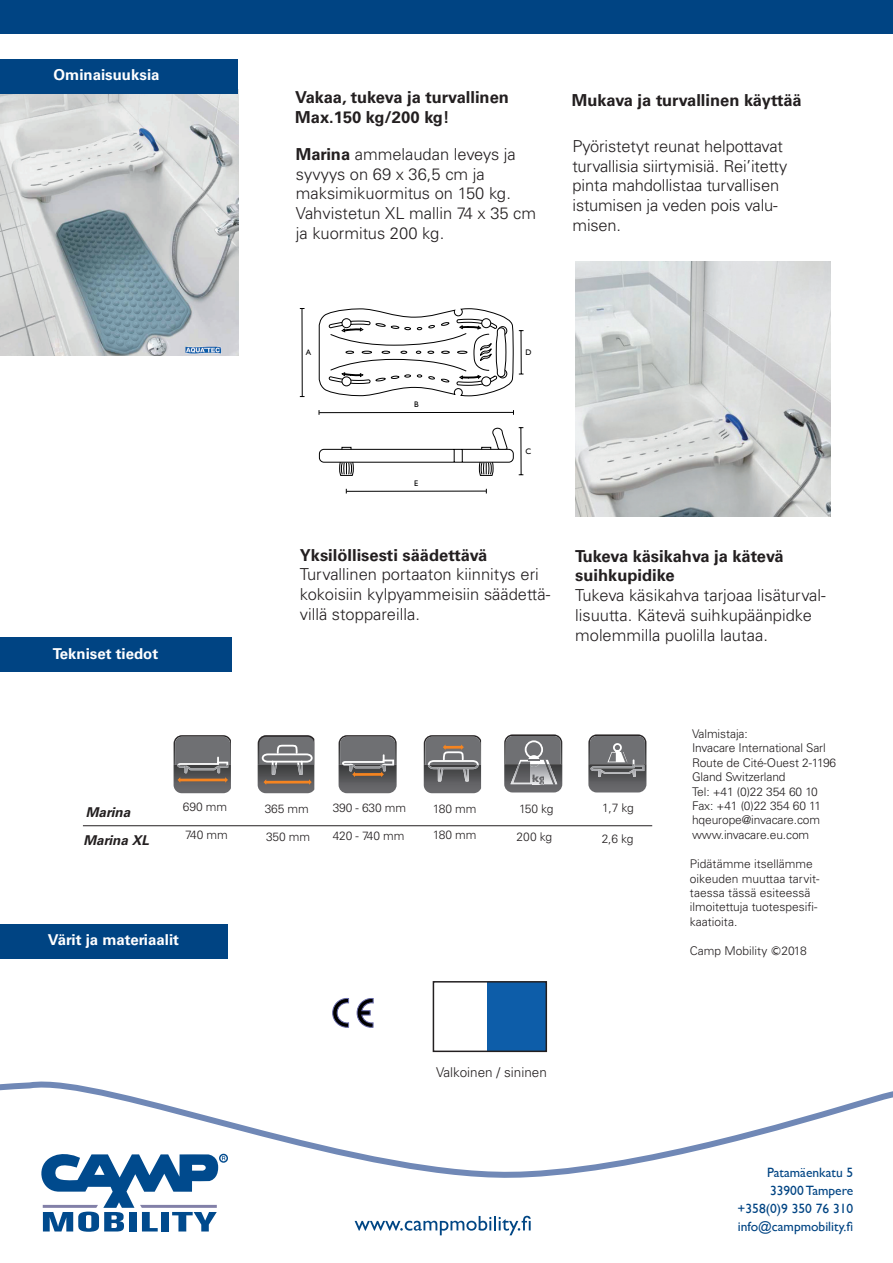
<style>
.page{position:relative;width:893px;height:1263px;background:#fff}
.page>*{position:absolute;margin:0;border:0;box-sizing:border-box;transform-origin:0 0}
.t1{font:300 16.5px/19.8px "Univers LT Std";color:#231f20}
.t2{font:700 16.5px "Univers LT Std";color:#231f20}
.t3{font:700 15px "Univers LT Std";color:#fff}
.t4{font:13.5px "Gill Sans";color:#004483}
.t5{font:300 13.5px "Univers LT Std";color:#231f20}
.t6{font:italic 700 13.5px "Univers LT Std";color:#231f20}
.t7{font:300 12px/14.4px "Univers LT Std";letter-spacing:-.01em;color:#231f20}
.t8{font:700 10.95px "Gill Sans";color:#6f7073}
.t9{font:8.1px "Gill Sans";color:#000}
.s1{font-weight:700}
.s2{color:#69696c}
.s3{font-family:"Ebrima";font-weight:400}
</style>
<div class="page">
<div style="left:0;top:0;width:893px;height:34px;background:#004483"></div>
<img style="left:0;top:94px;width:238px;height:262px">
<div style="left:488px;top:982px;width:58px;height:70px;background:#0d5da9"></div>
<div style="left:433px;top:981px;width:114px;height:71px;border:2px solid #231f20"></div>
<div style="left:0;top:638px;width:231px;height:34px;background:#004483"></div>
<div style="left:0;top:925px;width:228px;height:34px;background:#004483"></div>
<div style="left:0;top:60px;width:238px;height:34px;background:#004483"></div>
<svg style="left:357px;top:998px;width:16px;height:29px"></svg>
<svg style="left:333px;top:998px;width:16px;height:29px"></svg>
<svg style="left:0;top:1081px;width:893px;height:97px"></svg>
<div style="left:219px;top:1154px;width:9px;height:9px;border:1px solid #004a8d;border-radius:50%"></div>
<svg style="left:35px;top:1149px;width:190px;height:83px"></svg>
<svg style="left:355px;top:1216px;width:176px;height:19px"></svg>
<hr style="left:83px;top:825px;width:569px;height:1px;background:#231f20">
<img style="left:178px;top:792px;width:50px;height:1px">
<svg style="left:174px;top:735px;width:57px;height:57px;background:#736f6d"></svg>
<svg style="left:258px;top:735px;width:56px;height:58px;background:#777371"></svg>
<img style="left:339px;top:777px;width:58px;height:16px">
<svg style="left:339px;top:735px;width:58px;height:42px;background:#767372"></svg>
<svg style="left:424px;top:735px;width:57px;height:58px;background:#747273"></svg>
<img style="left:504px;top:785px;width:58px;height:7px">
<svg style="left:504px;top:734px;width:58px;height:51px;background:#808183"></svg>
<img style="left:588px;top:777px;width:58px;height:15px">
<svg style="left:588px;top:734px;width:58px;height:43px;background:#78787b"></svg>
<img style="left:575px;top:261px;width:255px;height:256px">
<svg style="left:319px;top:308px;width:194px;height:88px"></svg>
<hr style="left:346px;top:491px;width:140px;height:1px;background:#000">
<hr style="left:319px;top:412px;width:194px;height:1px;background:#000">
<svg style="left:319px;top:427px;width:204px;height:49px"></svg>
<hr style="left:521px;top:428px;width:1px;height:46px;background:#000">
<hr style="left:521px;top:331px;width:1px;height:43px;background:#000">
<hr style="left:302px;top:309px;width:1px;height:87px;background:#000">
<p class="t3" style="left:54px;top:66px;width:107px">Ominaisuuksia</p>
<p class="t3" style="left:53px;top:645px;width:107px">Tekniset tiedot</p>
<p class="t2" style="left:295px;top:88px;width:215px">Vakaa, tukeva ja turvallinen</p>
<p class="t2" style="left:295px;top:108px;width:156px">Max.150 kg/200 kg!</p>
<p class="t1" style="left:296px;top:144px;width:221px"><span class="s1">Marina</span> ammelaudan leveys ja syvyys on 69 x 36,5 cm ja</p>
<p class="t1" style="left:296px;top:184px;width:242px">maksimikuormitus on 150 kg.<br>Vahvistetun XL mallin 74 x 35 cm ja kuormitus 200 kg.</p>
<p class="t2" style="left:572px;top:90px;width:231px">Mukava ja turvallinen käyttää</p>
<p class="t1" style="left:572px;top:136px;width:216px">Pyöristetyt reunat helpottavat turvallisia siirtymisiä. Rei’itetty pinta mahdollistaa turvallisen istumisen ja veden pois valu&shy;misen.</p>
<p class="t9" style="left:306px;top:348px;width:7px">A</p>
<p class="t9" style="left:525px;top:348px;width:8px">D</p>
<p class="t9" style="left:414px;top:399px;width:6px">B</p>
<p class="t9" style="left:414px;top:478px;width:6px">E</p>
<p class="t9" style="left:525px;top:446px;width:7px">C</p>
<p class="t2" style="left:300px;top:545px;width:189px">Yksilöllisesti säädettävä</p>
<p class="t1" style="left:300px;top:565px;width:252px">Turvallinen portaaton kiinnitys eri kokoisiin kylpyammeisiin säädettä-</p>
<p class="t1" style="left:300px;top:604px;width:122px">villä stoppareilla.</p>
<p class="t2" style="left:575px;top:546px;width:210px">Tukeva käsikahva ja kätevä</p>
<p class="t2" style="left:575px;top:566px;width:101px">suihkupidike</p>
<p class="t1" style="left:575px;top:585px;width:252px">Tukeva käsikahva tarjoaa lisäturval&shy;lisuutta. Kätevä suihkupäänpidke molemmilla puolilla lautaa.</p>
<p class="t7" style="left:183px;top:800px;width:46px">690 mm</p>
<p class="t7" style="left:185px;top:827px;width:44px">740 mm</p>
<p class="t7" style="left:333px;top:801px;width:75px">390 - 630 mm</p>
<p class="t7" style="left:265px;top:802px;width:46px">365 mm</p>
<p class="t7" style="left:266px;top:830px;width:46px">350 mm</p>
<p class="t6" style="left:86px;top:804px;width:46px">Marina</p>
<p class="t6" style="left:83px;top:832px;width:67px">Marina XL</p>
<p class="t7" style="left:333px;top:829px;width:73px">420 - 740 mm</p>
<p class="t7" style="left:433px;top:802px;width:45px">180 mm</p>
<p class="t7" style="left:433px;top:827px;width:45px">180 mm</p>
<p class="t3" style="left:48px;top:931px;width:133px">Värit ja materiaalit</p>
<p class="t8" style="left:532px;top:770px;width:14px">k<span class="s2">g</span></p>
<p class="t7" style="left:519px;top:802px;width:36px">150 kg</p>
<p class="t7" style="left:602px;top:801px;width:33px">1,7 kg</p>
<p class="t7" style="left:517px;top:830px;width:37px">200 kg</p>
<p class="t7" style="left:602px;top:832px;width:33px">2,6 kg</p>
<p class="t5" style="left:436px;top:1064px;width:112px">Valkoinen / sininen</p>
<p class="t7" style="left:692px;top:726px;width:57px">Valmistaja:</p>
<p class="t7" style="left:692px;top:741px;width:135px">Invacare International Sarl</p>
<p class="t7" style="left:692px;top:755px;width:146px">Route de Cité-Ouest 2-1196</p>
<p class="t7" style="left:692px;top:770px;width:95px">Gland Switzerland</p>
<p class="t7" style="left:692px;top:784px;width:127px">Tel: +41 (0)22 354 60 10</p>
<p class="t7" style="left:692px;top:798px;width:130px">Fax: +41 (0)22 354 60 11</p>
<p class="t7" style="left:692px;top:813px;width:130px">hqeurope@invacare.com</p>
<p class="t7" style="left:692px;top:827px;width:119px">www.invacare.eu.com</p>
<p class="t7" style="left:690px;top:857px;width:131px">Pidätämme itsellämme oikeuden muuttaa tarvit&shy;taessa tässä esiteessä ilmoitettuja tuotespesifi&shy;kaatioita.</p>
<p class="t7" style="left:690px;top:943px;width:118px">Camp Mobility <span class="s3">©</span>2018</p>
<p class="t4" style="left:767px;top:1165px;width:88px">Patamäenkatu 5</p>
<p class="t4" style="left:770px;top:1183px;width:85px">33900 Tampere</p>
<p class="t4" style="left:738px;top:1201px;width:117px">+358(0)9 350 76 310</p>
<p class="t4" style="left:738px;top:1219px;width:117px">info@campmobility.fi</p>
</div>
